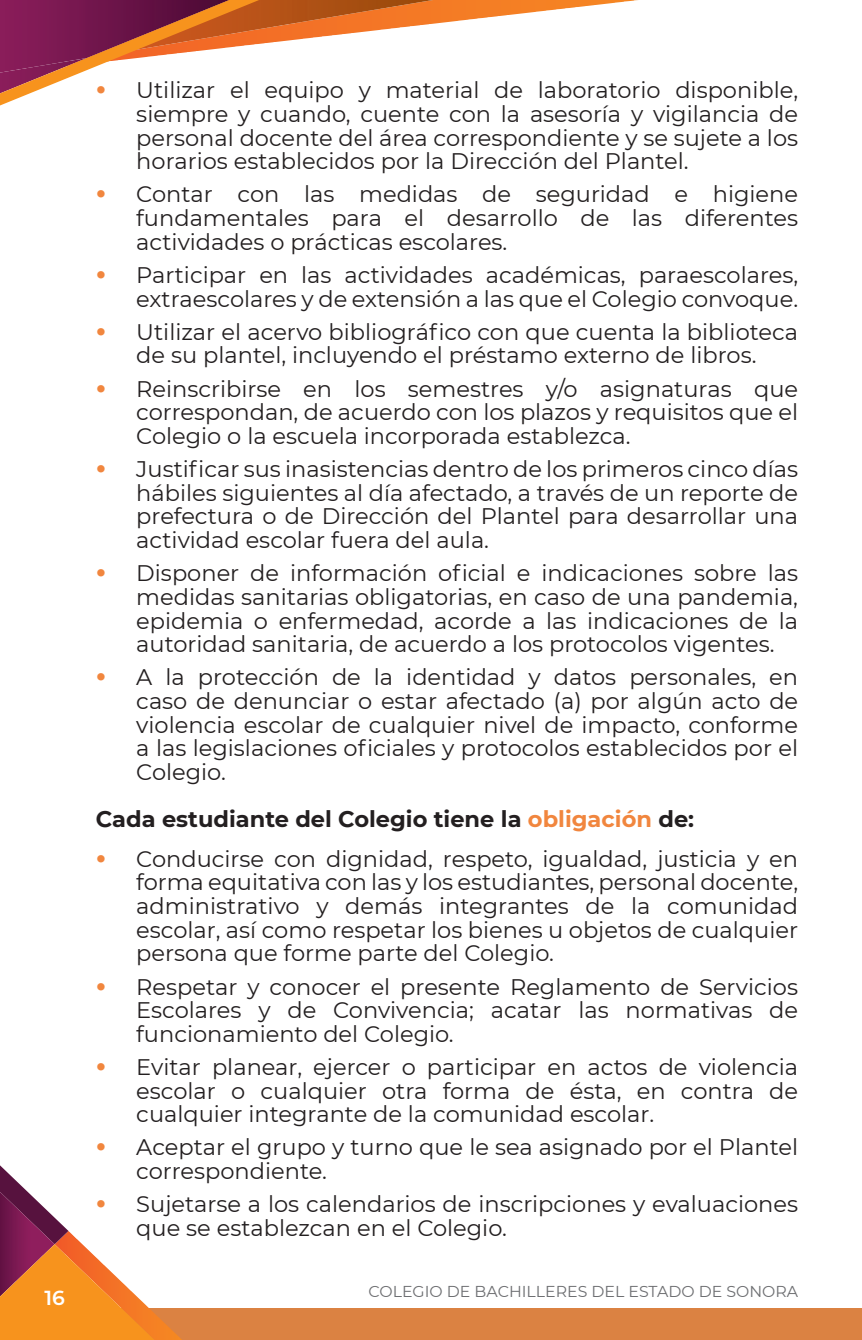
<style>
.page{position:relative;width:862px;height:1340px;background:#fff}
.page>*{position:absolute;margin:0;border:0;box-sizing:border-box;transform-origin:0 0}
.t1{font:22.5px/23.6px "Montserrat";color:#231f20;text-align:justify}
.t2{font:700 22.5px "Montserrat";color:#231f20}
.t3{font:600 20.25px "Montserrat";color:#fff}
.t4{font:15.75px "Montserrat";color:#6d6e71}
.s1{font-weight:700;font-size:29.25px;color:#f1863e}
.s2{color:#f1863e}
</style>
<div class="page">
<div style="left:0;top:1307px;width:861px;height:32px;background:#db8242"></div>
<svg style="left:0;top:1165px;width:182px;height:174px"></svg>
<svg style="left:0;top:0;width:638px;height:106px"></svg>
<p class="t1" style="left:136px;top:79px;width:663px;text-indent:-40px"><span class="s1">•</span> Utilizar el equipo y material de laboratorio disponible, siempre y cuando, cuente con la asesoría y vigilancia de personal docente del área correspondiente y se sujete a los horarios establecidos por la Dirección del Plantel.</p>
<p class="t1" style="left:136px;top:183px;width:663px;text-indent:-40px"><span class="s1">•</span> Contar con las medidas de seguridad e higiene fundamentales para el desarrollo de las diferentes actividades o prácticas escolares.</p>
<p class="t1" style="left:96px;top:264px;width:703px;text-align:right"><span class="s1">•</span> Participar en las actividades académicas, paraescolares, extraescolares y de extensión a las que el Colegio convoque.</p>
<p class="t1" style="left:96px;top:319px;width:703px;text-align:center"><span class="s1">•</span> Utilizar el acervo bibliográfico con que cuenta la biblioteca de su plantel, incluyendo el préstamo externo de libros.</p>
<p class="t1" style="left:136px;top:377px;width:663px;text-indent:-40px"><span class="s1">•</span> Reinscribirse en los semestres y/o asignaturas que correspondan, de acuerdo con los plazos y requisitos que el Colegio o la escuela incorporada establezca.</p>
<p class="t1" style="left:136px;top:456px;width:663px;text-indent:-40px"><span class="s1">•</span> Justificar sus inasistencias dentro de los primeros cinco días hábiles siguientes al día afectado, a través de un reporte de prefectura o de Dirección del Plantel para desarrollar una actividad escolar fuera del aula.</p>
<p class="t1" style="left:136px;top:560px;width:663px;text-indent:-40px"><span class="s1">•</span> Disponer de información oficial e indicaciones sobre las medidas sanitarias obligatorias, en caso de una pandemia, epidemia o enfermedad, acorde a las indicaciones de la autoridad sanitaria, de acuerdo a los protocolos vigentes.</p>
<p class="t1" style="left:136px;top:666px;width:663px;text-indent:-40px"><span class="s1">•</span> A la protección de la identidad y datos personales, en caso de denunciar o estar afectado (a) por algún acto de violencia escolar de cualquier nivel de impacto, conforme a las legislaciones oficiales y protocolos establecidos por el Colegio.</p>
<p class="t2" style="left:96px;top:809px;width:599px">Cada estudiante del Colegio tiene la <span class="s2">obligación</span> de:</p>
<p class="t1" style="left:136px;top:847px;width:663px;text-indent:-40px"><span class="s1">•</span> Conducirse con dignidad, respeto, igualdad, justicia y en forma equitativa con las y los estudiantes, personal docente, administrativo y demás integrantes de la comunidad escolar, así como respetar los bienes u objetos de cualquier persona que forme parte del Colegio.</p>
<p class="t1" style="left:136px;top:975px;width:663px;text-indent:-40px"><span class="s1">•</span> Respetar y conocer el presente Reglamento de Servicios Escolares y de Convivencia; acatar las normativas de funcionamiento del Colegio.</p>
<p class="t1" style="left:136px;top:1055px;width:663px;text-indent:-40px"><span class="s1">•</span> Evitar planear, ejercer o participar en actos de violencia escolar o cualquier otra forma de ésta, en contra de cualquier integrante de la comunidad escolar.</p>
<p class="t1" style="left:136px;top:1136px;width:663px;text-indent:-40px"><span class="s1">•</span> Aceptar el grupo y turno que le sea asignado por el Plantel correspondiente.</p>
<p class="t1" style="left:136px;top:1193px;width:663px;text-indent:-40px"><span class="s1">•</span> Sujetarse a los calendarios de inscripciones y evaluaciones que se establezcan en el Colegio.</p>
<p class="t3" style="left:44px;top:1286px;width:22px">16</p>
<p class="t4" style="left:368px;top:1281px;width:431px">COLEGIO DE BACHILLERES DEL ESTADO DE SONORA</p>
</div>
